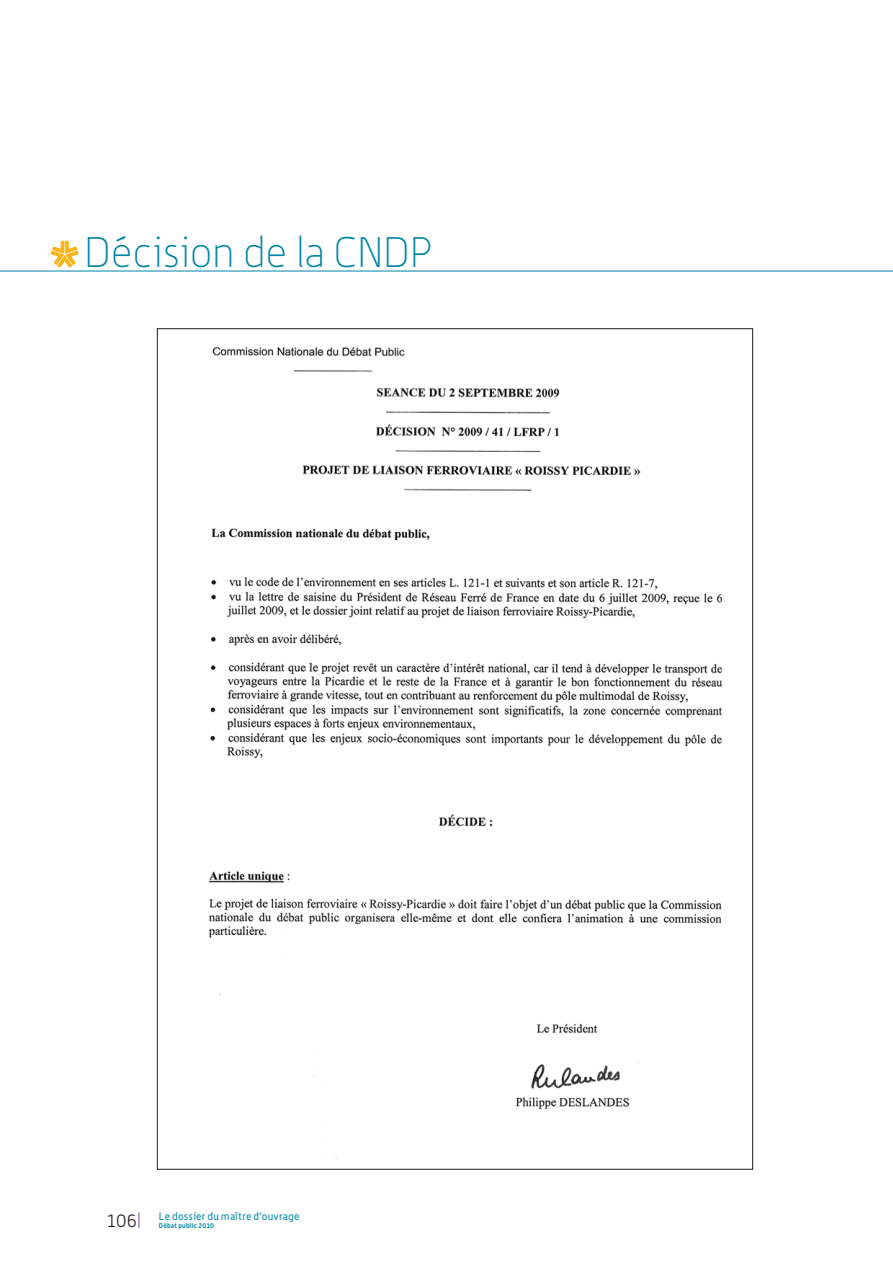
<style>
.page{position:relative;width:893px;height:1263px;background:#fff}
.page>*{position:absolute;margin:0;border:0;box-sizing:border-box;transform-origin:0 0}
.t1{font:100 42px "Alwyn";letter-spacing:-.005em;color:#0085a7}
.t2{font:10.5px "Alwyn";letter-spacing:.02em;color:#0085a7}
.t3{font:700 6.75px "Alwyn";letter-spacing:.025em;color:#0085a7}
.s1{font-weight:300;font-size:18px;color:#231f20}
.s2{font-weight:100;font-size:21.75px;color:#69479c}
</style>
<div class="page">
<img style="left:208px;top:346px;width:515px;height:812px">
<hr style="left:0;top:271px;width:893px;height:1px;background:#0085a7">
<svg style="left:51px;top:241px;width:27px;height:26px"></svg>
<h1 class="t1" style="left:84px;top:229px;width:349px">Décision de la CNDP</h1>
<p class="t2" style="left:107px;top:1210px;width:195px"><span class="s1">106</span><span class="s2">I</span> Le dossier du maître d’ouvrage</p>
<p class="t3" style="left:159px;top:1221px;width:57px">Débat public 2010</p>
</div>
